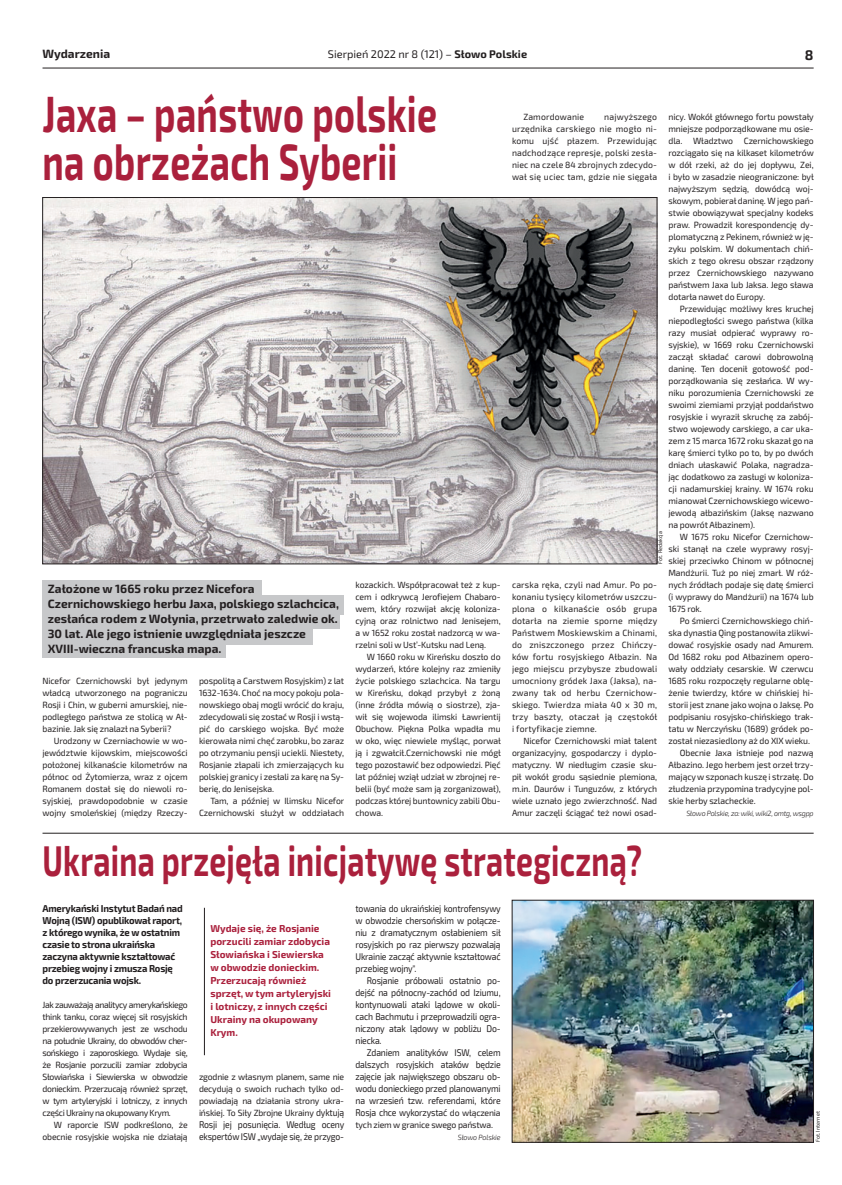
<style>
.page{position:relative;width:842px;height:1185px;background:#fff}
.page>*{position:absolute;margin:0;border:0;box-sizing:border-box;transform-origin:0 0}
.t1{font:700 51px/48px "Exo 2";letter-spacing:.01em;color:#aa203c;scale:.7 1}
.t2{font:700 43px "Exo 2";letter-spacing:.01em;color:#aa203c;scale:.7 1}
.t3{font:700 14px "Exo 2";color:#231f20}
.t4{font:700 12px/15px "Exo 2";color:#231f20}
.t5{font:11px "Exo 2";color:#231f20}
.t6{font:700 10px/12px "Exo 2";letter-spacing:-.02em;color:#231f20;scale:.95 1}
.t7{font:700 10px/13px "Exo 2";color:#aa203c}
.t8{font:9.7px/12px "Exo 2";letter-spacing:-.02em;color:#231f20;text-align:justify;scale:.89 1}
.t9{font:9px/12px "Exo 2";letter-spacing:-.01em;color:#231f20;text-align:justify;scale:.96 1}
.t10{font:9px "Exo 2";letter-spacing:.02em;color:#231f20;scale:.96 1}
.t11{font:italic 300 7.5px "Exo 2";letter-spacing:-.03em;color:#231f20;scale:.95 1}
.t12{font:5.5px "Exo 2";color:#231f20}
.s1{font-weight:700}
.s2{font-size:9px}
.s3{font-size:9.7px}
</style>
<div class="page">
<hr style="left:43px;top:68px;width:771px;height:1px;background:#231f20">
<img style="left:45px;top:199px;width:610px;height:363px">
<div style="left:43px;top:580px;width:219px;height:19px;background:#c7c8ca"></div>
<div style="left:43px;top:595px;width:301px;height:20px;background:#c7c8ca"></div>
<div style="left:43px;top:609px;width:297px;height:20px;background:#c7c8ca"></div>
<div style="left:43px;top:625px;width:270px;height:19px;background:#c7c8ca"></div>
<div style="left:43px;top:639px;width:183px;height:19px;background:#c7c8ca"></div>
<hr style="left:43px;top:833px;width:771px;height:1px;background:#231f20">
<hr style="left:204px;top:908px;width:1px;height:147px;background:#231f20">
<img style="left:514px;top:902px;width:298px;height:238px">
<div style="left:512px;top:900px;width:302px;height:242px;border:1px solid #231f20"></div>
<h3 class="t4" style="left:43px;top:47px;width:69px">Wydarzenia</h3>
<p class="t5" style="left:328px;top:47px;width:201px">Sierpień 2022 nr 8 (121) – <span class="s1">Słowo Polskie</span></p>
<h3 class="t3" style="left:805px;top:47px;width:10px">8</h3>
<h1 class="t1" style="left:43px;top:91px;width:565px">Jaxa – państwo polskie na obrzeżach Syberii</h1>
<p class="t9" style="left:668px;top:111px;width:153px">nicy. Wokół głównego fortu powstały mniejsze podporządkowane mu osie&shy;dla. Władztwo Czernichowskiego rozciągało się na kilkaset kilometrów w dół rzeki, aż do jej dopływu, Zei, i było w zasadzie nieograniczone: był najwyższym sędzią, dowódcą woj&shy;skowym, pobierał daninę. W jego pań&shy;stwie obowiązywał specjalny kodeks praw. Prowadził korespondencję dy&shy;plomatyczną z Pekinem, również w ję&shy;zyku polskim. W dokumentach chiń&shy;skich z tego okresu obszar rządzony przez Czernichowskiego nazywano państwem Jaxa lub Jaksa. Jego sława dotarła nawet do Europy.</p>
<p class="t9" style="left:668px;top:303px;width:153px;text-indent:11px">Przewidując możliwy kres kruchej niepodległości swego państwa (kilka razy musiał odpierać wyprawy ro&shy;syjskie), w 1669 roku Czernichowski zaczął składać carowi dobrowolną daninę. Ten docenił gotowość pod&shy;porządkowania się zesłańca. W wy&shy;niku porozumienia Czernichowski ze swoimi ziemiami przyjął poddaństwo rosyjskie i wyraził skruchę za zabój&shy;stwo wojewody carskiego, a car uka&shy;zem z 15 marca 1672 roku skazał go na karę śmierci tylko po to, by po dwóch dniach ułaskawić Polaka, nagradza&shy;jąc dodatkowo za zasługi w koloniza&shy;cji nadamurskiej krainy. W 1674 roku mianował Czernichowskiego wicewo&shy;jewodą ałbazińskim (Jaksę nazwano na powrót Ałbazinem).</p>
<p class="t9" style="left:668px;top:531px;width:153px;text-indent:11px">W 1675 roku Nicefor Czernichow&shy;ski stanął na czele wyprawy rosyj&shy;skiej przeciwko Chinom w północnej Mandżurii. Tuż po niej zmarł. W róż&shy;nych źródłach podaje się datę śmierci (i wyprawy do Mandżurii) na 1674 lub 1675 rok.</p>
<p class="t9" style="left:680px;top:615px;width:141px">Po śmierci Czernichowskiego chiń-</p>
<p class="t9" style="left:668px;top:627px;width:153px">ska dynastia Qing postanowiła zlikwi-</p>
<p class="t9" style="left:668px;top:639px;width:153px">dować rosyjskie osady nad Amurem.</p>
<p class="t9" style="left:668px;top:651px;width:153px">Od 1682 roku pod Ałbazinem opero-</p>
<p class="t9" style="left:668px;top:663px;width:153px">wały oddziały cesarskie. W czerwcu</p>
<p class="t9" style="left:668px;top:675px;width:153px">1685 roku rozpoczęły regularne oblę-</p>
<p class="t9" style="left:668px;top:687px;width:153px">żenie twierdzy, które w chińskiej hi-</p>
<p class="t9" style="left:668px;top:699px;width:153px">storii jest znane jako wojna o Jaksę. Po</p>
<p class="t9" style="left:668px;top:711px;width:153px">podpisaniu rosyjsko-chińskiego trak-</p>
<p class="t9" style="left:668px;top:723px;width:153px">tatu w Nerczyńsku (1689) gródek po-</p>
<p class="t9" style="left:668px;top:735px;width:149px">został niezasiedlony aż do XIX wieku.</p>
<p class="t9" style="left:680px;top:747px;width:141px">Obecnie Jaxa istnieje pod nazwą</p>
<p class="t9" style="left:668px;top:759px;width:153px">Ałbazino. Jego herbem jest orzeł trzy-</p>
<p class="t9" style="left:668px;top:771px;width:153px">mający w szponach kuszę i strzałę. Do</p>
<p class="t9" style="left:668px;top:783px;width:153px">złudzenia przypomina tradycyjne pol-</p>
<p class="t9" style="left:668px;top:795px;width:92px">skie herby szlacheckie.</p>
<p class="t11" style="left:686px;top:809px;width:135px">Słowo Polskie, za: wiki, wiki2, omtg, wsgpp</p>
<p class="t10" style="left:523px;top:112px;width:65px">Zamordowanie</p>
<p class="t9" style="left:512px;top:111px;width:153px;text-indent:92px">najwyższego urzędnika carskiego nie mogło ni&shy;komu ujść płazem. Przewidując nadchodzące represje, polski zesła&shy;niec na czele 84 zbrojnych zdecydo&shy;wał się uciec tam, gdzie nie sięgała</p>
<p class="t12" style="left:657px;top:564px;width:34px;rotate:-90deg">Fot. Redakcja</p>
<p class="t9" style="left:355px;top:579px;width:153px">kozackich. Współpracował też z kup&shy;cem i odkrywcą Jerofiejem Chabaro&shy;wem, który rozwijał akcję koloniza&shy;cyjną oraz rolnictwo nad Jenisejem, a w 1652 roku został nadzorcą w wa&shy;rzelni soli w Ust’-Kutsku nad Leną.</p>
<p class="t9" style="left:355px;top:651px;width:153px;text-indent:11px">W 1660 roku w Kireńsku doszło do wydarzeń, które kolejny raz zmieniły życie polskiego szlachcica. Na targu w Kireńsku, dokąd przybył z żoną (inne źródła mówią o siostrze), zja&shy;wił się wojewoda ilimski Ławrientij Obuchow. Piękna Polka wpadła mu w oko, więc niewiele myśląc, porwał ją i zgwałcił.Czernichowski nie mógł tego pozostawić bez odpowiedzi. Pięć lat później wziął udział w zbrojnej re&shy;belii (być może sam ją zorganizował), podczas której buntownicy zabili Obu&shy;chowa.</p>
<p class="t9" style="left:512px;top:579px;width:153px">carska ręka, czyli nad Amur. Po po&shy;konaniu tysięcy kilometrów uszczu&shy;plona o kilkanaście osób grupa dotarła na ziemie sporne między Państwem Moskiewskim a Chinami, do zniszczonego przez Chińczy&shy;ków fortu rosyjskiego Ałbazin. Na jego miejscu przybysze zbudowali umocniony gródek Jaxa (Jaksa), na&shy;zwany tak od herbu Czernichow&shy;skiego. Twierdza miała 40 x 30 m, trzy baszty, otaczał ją częstokół i fortyfikacje ziemne.</p>
<p class="t9" style="left:512px;top:735px;width:153px;text-indent:11px">Nicefor Czernichowski miał talent organizacyjny, gospodarczy i dyplo&shy;matyczny. W niedługim czasie sku&shy;pił wokół grodu sąsiednie plemiona, m.in. Daurów i Tunguzów, z których wiele uznało jego zwierzchność. Nad Amur zaczęli ściągać też nowi osad-</p>
<h3 class="t4" style="left:48px;top:582px;width:293px">Założone w 1665 roku przez Nicefora Czernichowskiego herbu Jaxa, polskiego szlachcica, zesłańca rodem z Wołynia, przetrwało zaledwie ok.<br>30 lat. Ale jego istnienie uwzględniała jeszcze XVIII-wieczna francuska mapa.</h3>
<p class="t9" style="left:43px;top:675px;width:153px">Nicefor Czernichowski był jedynym władcą utworzonego na pograniczu Rosji i Chin, w guberni amurskiej, nie&shy;podległego państwa ze stolicą w Ał&shy;bazinie. Jak się znalazł na Syberii?</p>
<p class="t9" style="left:43px;top:735px;width:153px;text-indent:11px">Urodzony w Czerniachowie w wo&shy;jewództwie kijowskim, miejscowości położonej kilkanaście kilometrów na północ od Żytomierza, wraz z ojcem Romanem dostał się do niewoli ro&shy;syjskiej, prawdopodobnie w czasie wojny smoleńskiej (między Rzeczy-</p>
<p class="t9" style="left:199px;top:675px;width:153px">pospolitą a Carstwem Rosyjskim) z lat 1632-1634. Choć na mocy pokoju pola&shy;nowskiego obaj mogli wrócić do kraju, zdecydowali się zostać w Rosji i wstą&shy;pić do carskiego wojska. Być może kierowała nimi chęć zarobku, bo zaraz po otrzymaniu pensji uciekli. Niestety, Rosjanie złapali ich zmierzających ku polskiej granicy i zesłali za karę na Sy&shy;berię, do Jenisejska.</p>
<p class="t9" style="left:199px;top:795px;width:153px;text-align:right">Tam, a później w Ilimsku Nicefor<br>Czernichowski służył w oddziałach</p>
<h2 class="t2" style="left:43px;top:835px;width:858px">Ukraina przejęła inicjatywę strategiczną?</h2>
<p class="t6" style="left:43px;top:903px;width:149px">Amerykański Instytut Badań nad<br>Wojną (ISW) opublikował raport, z którego wynika, że w ostatnim czasie to strona ukraińska zaczyna aktywnie kształtować przebieg wojny i zmusza Rosję do przerzucania wojsk.</p>
<p class="t9" style="left:43px;top:999px;width:153px">Jak zauważają analitycy amerykańskiego think tanku, coraz więcej sił rosyjskich przekierowywanych jest ze wschodu na południe Ukrainy, do obwodów cher&shy;sońskiego i zaporoskiego. Wydaje się, że Rosjanie porzucili zamiar zdobycia Słowiańska i Siewierska w obwodzie donieckim. Przerzucają również sprzęt, w tym artyleryjski i lotniczy, z innych części Ukrainy na okupowany Krym.</p>
<p class="t9" style="left:43px;top:1119px;width:153px;text-align:right">W raporcie ISW podkreślono, że obecnie rosyjskie wojska nie działają</p>
<p class="t8" style="left:355px;top:903px;width:165px">towania do ukraińskiej kontrofensywy w obwodzie chersońskim w połącze&shy;niu z dramatycznym osłabieniem sił rosyjskich po raz pierwszy pozwalają Ukrainie zacząć aktywnie kształtować przebieg wojny".</p>
<p class="t8" style="left:355px;top:975px;width:165px;text-indent:11px">Rosjanie próbowali ostatnio po&shy;dejść na północny-zachód od Iziumu, kontynuowali ataki lądowe w okoli&shy;cach Bachmutu i przeprowadzili ogra&shy;niczony atak lądowy w pobliżu Do&shy;niecka.</p>
<p class="t8" style="left:355px;top:1047px;width:165px;text-indent:11px">Zdaniem analityków ISW, celem dalszych rosyjskich ataków będzie zajęcie jak największego obszaru ob&shy;wodu donieckiego przed planowanymi na wrzesień tzw. referendami, które Rosja chce wykorzystać <span class="s2">do włączenia</span></p>
<p class="t9" style="left:355px;top:1119px;width:145px">tych ziem w granice swego państwa.</p>
<p class="t11" style="left:458px;top:1133px;width:47px">Słowo Polskie</p>
<p class="t7" style="left:210px;top:923px;width:122px">Wydaje się, że Rosjanie porzucili zamiar zdobycia<br>Słowiańska i Siewierska w obwodzie donieckim.<br>Przerzucają również sprzęt, w tym artyleryjski i lotniczy, z innych części<br>Ukrainy na okupowany<br>Krym.</p>
<p class="t9" style="left:199px;top:1071px;width:153px">zgodnie z własnym planem, same nie decydują o swoich ruchach tylko od&shy;powiadają na działania strony ukra&shy;ińskiej. To Siły Zbrojne Ukrainy <span class="s3">dyktują</span></p>
<p class="t8" style="left:199px;top:1119px;width:165px">Rosji jej posunięcia. Według oceny ekspertów ISW „wydaje się, że przygo-</p>
<p class="t12" style="left:815px;top:1142px;width:32px;rotate:-90deg">Fot. Internet</p>
</div>
